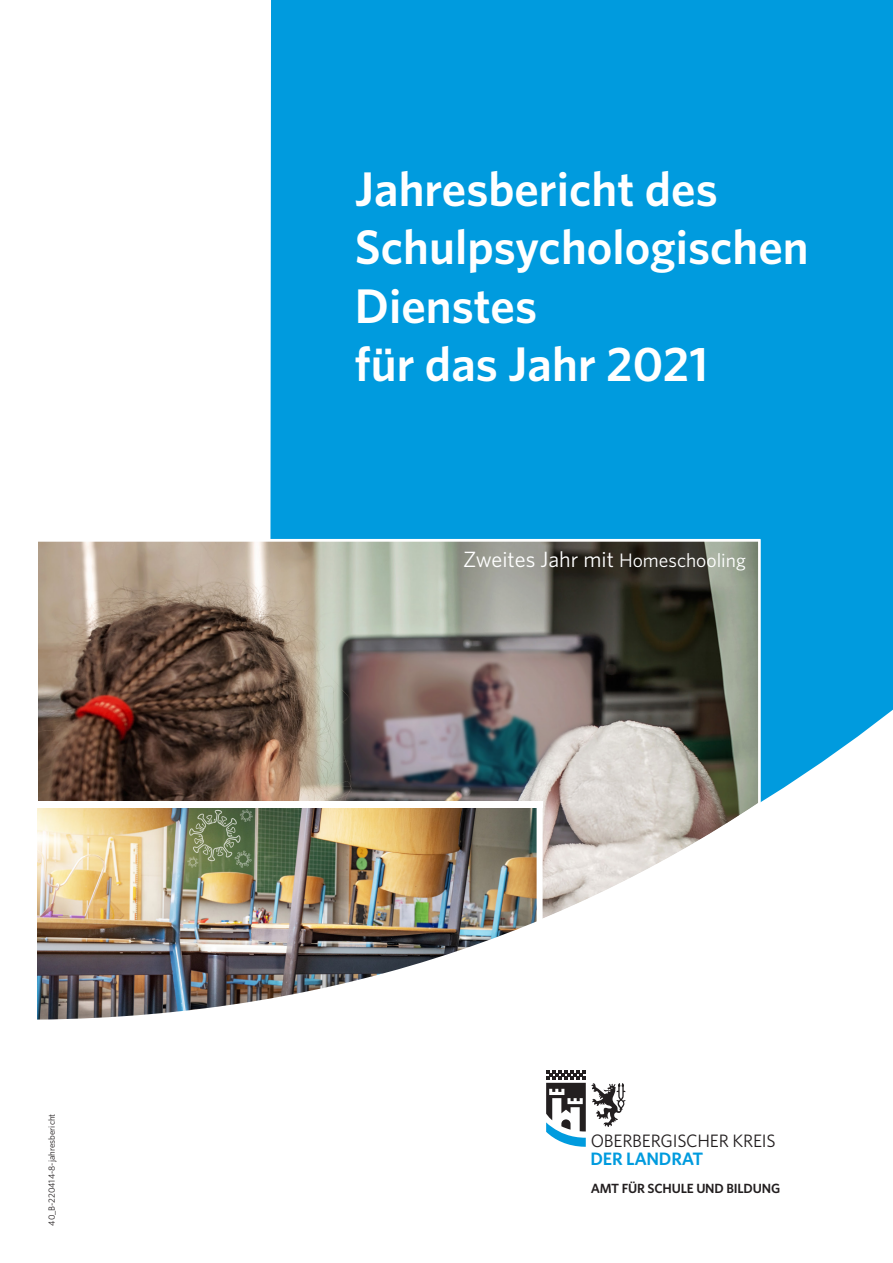
<style>
.page{position:relative;width:893px;height:1263px;background:#fff}
.page>*{position:absolute;margin:0;border:0;box-sizing:border-box;transform-origin:0 0}
.t1{font:600 48.75px/58.3px "Whitney";color:#fff}
.t2{font:22.2px "Whitney";color:#fff}
.t3{font:18px "Whitney";letter-spacing:-.015em;color:#231f20}
.t4{font:600 18px "Whitney";letter-spacing:-.015em;color:#009bde}
.t5{font:600 13.35px "Whitney";letter-spacing:-.015em;color:#231f20}
.t6{font:9px "Whitney";color:#231f20}
.s1{font-size:19.5px}
</style>
<div class="page">
<svg style="left:546px;top:1070px;width:80px;height:77px"></svg>
<div style="left:270px;top:0;width:623px;height:802px;background:#009bde"></div>
<img style="left:37px;top:538px;width:725px;height:482px">
<div style="left:37px;top:802px;width:506px;height:6px;background:#fff"></div>
<div style="left:537px;top:806px;width:6px;height:118px;background:#fff;border:3px solid #fff"></div>
<p class="t6" style="left:46px;top:1226px;width:114px;rotate:-90deg">40_B-220414-8-jahresbericht</p>
<p class="t1" style="left:355px;top:159px;width:455px">Jahresbericht des<br>Schulpsychologischen<br>Dienstes<br>für das Jahr 2021</p>
<p class="t2" style="left:463px;top:545px;width:284px">Zweites Jahr mit <span class="s1">Homeschooling</span></p>
<p class="t3" style="left:591px;top:1129px;width:186px">OBERBERGISCHER KREIS</p>
<p class="t4" style="left:590px;top:1148px;width:114px">DER LANDRAT</p>
<p class="t5" style="left:591px;top:1180px;width:191px">AMT FÜR SCHULE UND BILDUNG</p>
</div>
